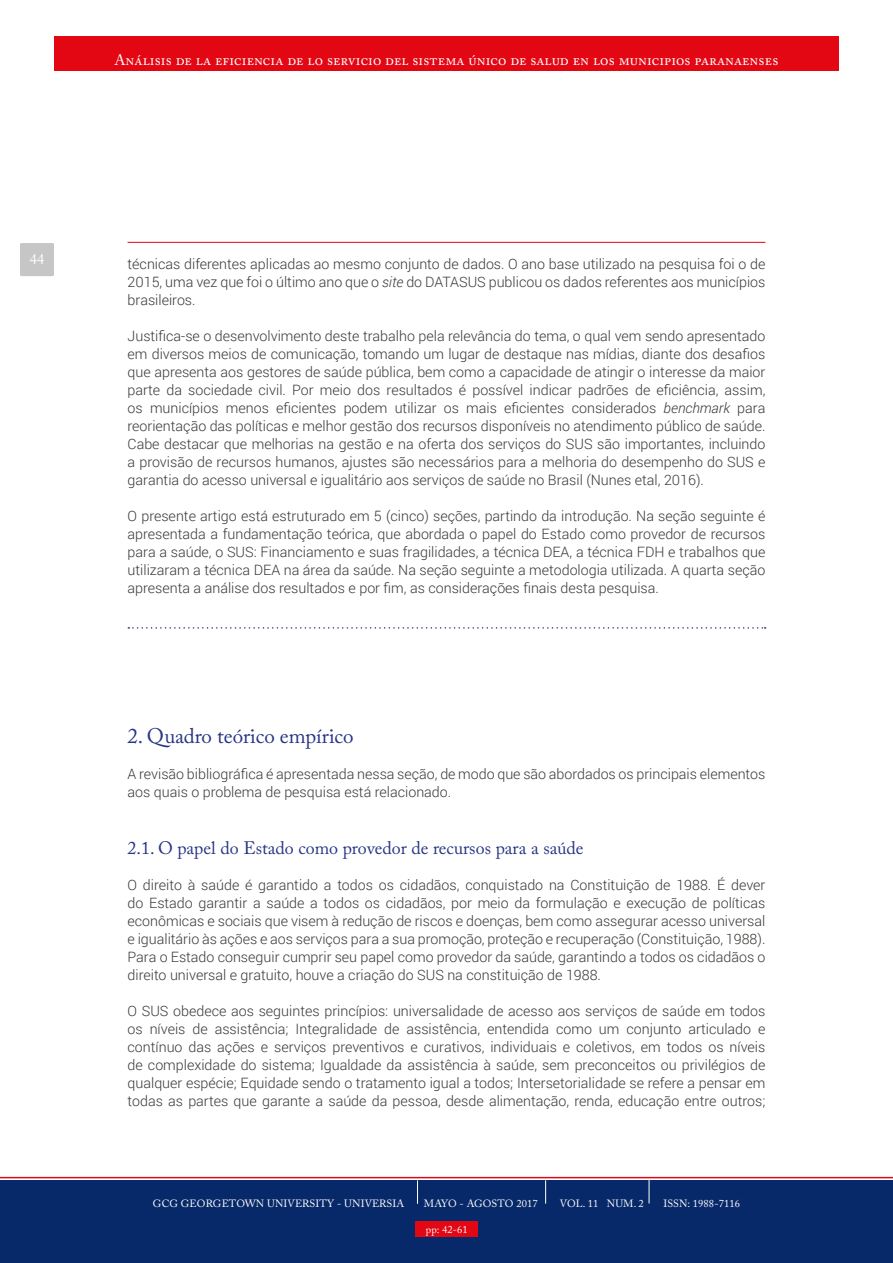
<style>
.page{position:relative;width:893px;height:1263px;background:#fff}
.page>*{position:absolute;margin:0;border:0;box-sizing:border-box;transform-origin:0 0}
.t1{font:21px "Adobe Caslon Pro";color:#283583}
.t2{font:18px "Adobe Caslon Pro";color:#283583}
.t3{font:15px "Adobe Caslon Pro";letter-spacing:.005em;color:#fff}
.t4{font:300 14.25px/18px "Roboto";color:#3a3835;text-align:justify}
.t5{font:10.5px "Adobe Caslon Pro";letter-spacing:.01em;color:#fff}
.s1{font-style:italic}
</style>
<div class="page">
<div style="left:54px;top:37px;width:785px;height:34px;background:#e30613"></div>
<div style="left:0;top:1180px;width:893px;height:83px;background:#082969"></div>
<svg style="left:0;top:1177px;width:893px;height:27px"></svg>
<div style="left:20px;top:243px;width:34px;height:33px;background:#c6c6c6;border-radius:2px"></div>
<hr style="left:128px;top:242px;width:637px;height:1px;background:#e30613">
<svg style="left:128px;top:627px;width:638px;height:2px"></svg>
<div style="left:415px;top:1221px;width:63px;height:16px;background:#e30613"></div>
<p class="t3" style="left:114px;top:51px;width:666px">Análisis de la eficiencia de lo servicio del sistema único de salud en los municipios paranaenses</p>
<p class="t3" style="left:29px;top:250px;width:16px">44</p>
<p class="t4" style="left:128px;top:254px;width:639px">técnicas diferentes aplicadas ao mesmo conjunto de dados. O ano base utilizado na pesquisa foi o de 2015, uma vez que foi o último ano que o <span class="s1">site</span> do DATASUS publicou os dados referentes aos municípios brasileiros.</p>
<p class="t4" style="left:128px;top:326px;width:639px">Justifica-se o desenvolvimento deste trabalho pela relevância do tema, o qual vem sendo apresentado em diversos meios de comunicação, tomando um lugar de destaque nas mídias, diante dos desafios que apresenta aos gestores de saúde pública, bem como a capacidade de atingir o interesse da maior parte da sociedade civil. Por meio dos resultados é possível indicar padrões de eficiência, assim, os municípios menos eficientes podem utilizar os mais eficientes considerados <span class="s1">benchmark</span> para reorientação das políticas e melhor gestão dos recursos disponíveis no atendimento público de saúde.<br>Cabe destacar que melhorias na gestão e na oferta dos serviços do SUS são importantes, incluindo a provisão de recursos humanos, ajustes são necessários para a melhoria do desempenho do SUS e garantia do acesso universal e igualitário aos serviços de saúde no Brasil (Nunes etal, 2016).</p>
<p class="t4" style="left:128px;top:506px;width:639px">O presente artigo está estruturado em 5 (cinco) seções, partindo da introdução. Na seção seguinte é apresentada a fundamentação teórica, que abordada o papel do Estado como provedor de recursos para a saúde, o SUS: Financiamento e suas fragilidades, a técnica DEA, a técnica FDH e trabalhos que utilizaram a técnica DEA na área da saúde. Na seção seguinte a metodologia utilizada. A quarta seção apresenta a análise dos resultados e por fim, as considerações finais desta pesquisa.</p>
<h1 class="t1" style="left:128px;top:723px;width:227px">2. Quadro teórico empírico</h1>
<p class="t4" style="left:128px;top:764px;width:639px">A revisão bibliográfica é apresentada nessa seção, de modo que são abordados os principais elementos aos quais o problema de pesquisa está relacionado.</p>
<p class="t2" style="left:128px;top:837px;width:457px">2.1. O papel do Estado como provedor de recursos para a saúde</p>
<p class="t4" style="left:128px;top:875px;width:639px">O direito à saúde é garantido a todos os cidadãos, conquistado na Constituição de 1988. É dever do Estado garantir a saúde a todos os cidadãos, por meio da formulação e execução de políticas econômicas e sociais que visem à redução de riscos e doenças, bem como assegurar acesso universal e igualitário às ações e aos serviços para a sua promoção, proteção e recuperação (Constituição, 1988).<br>Para o Estado conseguir cumprir seu papel como provedor da saúde, garantindo a todos os cidadãos o direito universal e gratuito, houve a criação do SUS na constituição de 1988.</p>
<p class="t4" style="left:128px;top:1001px;width:639px">O SUS obedece aos seguintes princípios: universalidade de acesso aos serviços de saúde em todos os níveis de assistência; Integralidade de assistência, entendida como um conjunto articulado e contínuo das ações e serviços preventivos e curativos, individuais e coletivos, em todos os níveis de complexidade do sistema; Igualdade da assistência à saúde, sem preconceitos ou privilégios de qualquer espécie; Equidade sendo o tratamento igual a todos; Intersetorialidade se refere a pensar em todas as partes que garante a saúde da pessoa, desde alimentação, renda, educação entre outros;</p>
<p class="t5" style="left:153px;top:1197px;width:253px">GCG GEORGETOWN UNIVERSITY - UNIVERSIA</p>
<p class="t5" style="left:424px;top:1197px;width:115px">MAYO - AGOSTO 2017</p>
<p class="t5" style="left:560px;top:1197px;width:85px">VOL. 11 NUM. 2</p>
<p class="t5" style="left:663px;top:1197px;width:78px">ISSN: 1988-7116</p>
<p class="t5" style="left:426px;top:1223px;width:43px">pp: 42-61</p>
</div>
